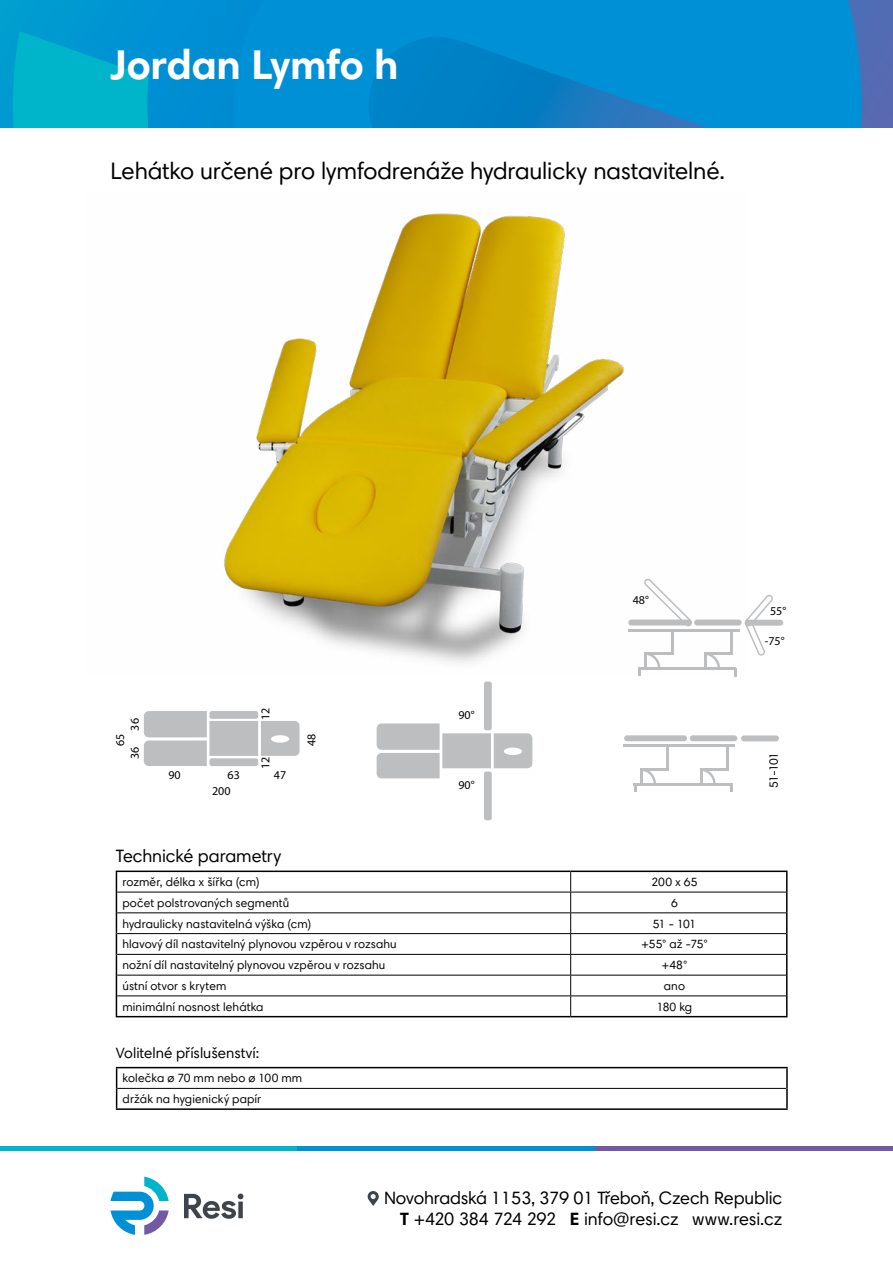
<style>
.page{position:relative;width:893px;height:1263px;background:#fff}
.page>*{position:absolute;margin:0;border:0;box-sizing:border-box;transform-origin:0 0}
.t1{font:700 42px "Harmonia Sans Pro Cyr";letter-spacing:-.005em;color:#fff}
.t2{font:24px "Harmonia Sans Pro Cyr";letter-spacing:-.01em;color:#000}
.t3{font:18px/21.6px "Harmonia Sans Pro Cyr";letter-spacing:-.01em;color:#000;text-align:right}
.t4{font:15px "Harmonia Sans Pro Cyr";letter-spacing:.005em;color:#000}
.t5{font:12px/20.7px "Harmonia Sans Pro Cyr";letter-spacing:.01em;color:#000}
.t6{font:12px "Myriad Pro";color:#000}
.s1{font-weight:700}
</style>
<div class="page">
<svg style="left:0;top:0;width:893px;height:128px;background:#0891cf"></svg>
<svg style="left:0;top:31px;width:234px;height:97px;background:#00a0ce"></svg>
<svg style="left:234px;top:0;width:653px;height:128px;background:#058ad0"></svg>
<svg style="left:111px;top:1177px;width:58px;height:58px"></svg>
<svg style="left:184px;top:1193px;width:59px;height:26px"></svg>
<svg style="left:368px;top:1191px;width:11px;height:15px"></svg>
<hr style="left:0;top:1146px;width:298px;height:4px;background:#00b5c9">
<hr style="left:297px;top:1146px;width:298px;height:4px;background:#0090d6">
<hr style="left:595px;top:1146px;width:298px;height:4px;background:#7159a6">
<svg style="left:261px;top:721px;width:39px;height:35px"></svg>
<svg style="left:144px;top:711px;width:63px;height:55px;background:#c0c2c4"></svg>
<div style="left:209px;top:721px;width:49px;height:35px;background:#bcbec0"></div>
<div style="left:209px;top:758px;width:49px;height:8px;background:#bcbec0;border-radius:2px"></div>
<div style="left:209px;top:711px;width:49px;height:8px;background:#bcbec0;border-radius:2px"></div>
<svg style="left:494px;top:733px;width:38px;height:35px"></svg>
<svg style="left:377px;top:723px;width:63px;height:55px;background:#c1c2c4"></svg>
<div style="left:442px;top:733px;width:49px;height:35px;background:#bcbec0"></div>
<div style="left:484px;top:682px;width:8px;height:48px;background:#bcbec0;border-radius:2px"></div>
<div style="left:484px;top:771px;width:8px;height:49px;background:#bcbec0;border-radius:2px"></div>
<hr style="left:634px;top:783px;width:97px;height:3px;background:#bcbec0">
<hr style="left:640px;top:768px;width:29px;height:2px;background:#bcbec0">
<hr style="left:701px;top:768px;width:28px;height:2px;background:#bcbec0">
<hr style="left:666px;top:746px;width:3px;height:24px;background:#bcbec0">
<svg style="left:634px;top:770px;width:22px;height:22px"></svg>
<hr style="left:726px;top:746px;width:3px;height:24px;background:#bcbec0">
<svg style="left:700px;top:768px;width:16px;height:15px"></svg>
<hr style="left:624px;top:744px;width:111px;height:3px;background:#bcbec0">
<svg style="left:730px;top:784px;width:2px;height:8px"></svg>
<div style="left:690px;top:735px;width:47px;height:6px;background:#bcbec0;border-radius:3px"></div>
<div style="left:624px;top:735px;width:63px;height:6px;background:#bcbec0;border-radius:3px"></div>
<div style="left:741px;top:735px;width:38px;height:6px;background:#bcbec0;border-radius:3px"></div>
<svg style="left:747px;top:595px;width:26px;height:61px"></svg>
<div style="left:745px;top:620px;width:38px;height:6px;background:#bcbec0;border-radius:3px"></div>
<hr style="left:116px;top:870px;width:455px;height:2px;background:#000">
<hr style="left:571px;top:870px;width:216px;height:2px;background:#000">
<svg style="left:116px;top:872px;width:1px;height:144px"></svg>
<svg style="left:786px;top:872px;width:1px;height:144px"></svg>
<hr style="left:116px;top:1016px;width:455px;height:1px;background:#000">
<hr style="left:571px;top:1016px;width:216px;height:1px;background:#000">
<hr style="left:117px;top:892px;width:454px;height:1px;background:#000">
<hr style="left:571px;top:892px;width:215px;height:1px;background:#000">
<hr style="left:117px;top:912px;width:454px;height:1px;background:#000">
<hr style="left:571px;top:912px;width:215px;height:1px;background:#000">
<hr style="left:117px;top:933px;width:454px;height:1px;background:#000">
<hr style="left:571px;top:933px;width:215px;height:1px;background:#000">
<hr style="left:117px;top:954px;width:454px;height:1px;background:#000">
<hr style="left:571px;top:954px;width:215px;height:1px;background:#000">
<hr style="left:117px;top:975px;width:454px;height:1px;background:#000">
<hr style="left:571px;top:975px;width:215px;height:1px;background:#000">
<hr style="left:117px;top:995px;width:454px;height:1px;background:#000">
<hr style="left:571px;top:995px;width:215px;height:1px;background:#000">
<svg style="left:570px;top:872px;width:1px;height:144px"></svg>
<hr style="left:117px;top:1088px;width:669px;height:1px;background:#000">
<hr style="left:116px;top:1067px;width:672px;height:1px;background:#000">
<hr style="left:786px;top:1068px;width:2px;height:20px;background:#000">
<svg style="left:116px;top:1068px;width:1px;height:40px"></svg>
<hr style="left:786px;top:1088px;width:2px;height:20px;background:#000">
<hr style="left:116px;top:1108px;width:672px;height:2px;background:#000">
<img style="left:224px;top:213px;width:523px;height:462px">
<h1 class="t1" style="left:111px;top:38px;width:290px">Jordan Lymfo h</h1>
<h2 class="t2" style="left:111px;top:156px;width:616px">Lehátko určené pro lymfodrenáže hydraulicky nastavitelné.</h2>
<p class="t6" style="left:127px;top:730px;width:14px;rotate:-90deg">36</p>
<p class="t6" style="left:127px;top:759px;width:14px;rotate:-90deg">36</p>
<p class="t6" style="left:113px;top:746px;width:14px;rotate:-90deg">65</p>
<p class="t6" style="left:168px;top:768px;width:14px">90</p>
<p class="t6" style="left:228px;top:768px;width:14px">63</p>
<p class="t6" style="left:212px;top:783px;width:20px">200</p>
<p class="t6" style="left:258px;top:720px;width:14px;rotate:-90deg">12</p>
<p class="t6" style="left:258px;top:769px;width:14px;rotate:-90deg">12</p>
<p class="t6" style="left:274px;top:768px;width:14px">47</p>
<p class="t6" style="left:304px;top:746px;width:14px;rotate:-90deg">48</p>
<p class="t6" style="left:458px;top:707px;width:18px">90°</p>
<p class="t6" style="left:458px;top:778px;width:18px">90°</p>
<p class="t6" style="left:633px;top:593px;width:18px">48°</p>
<h3 class="t3" style="left:116px;top:844px;width:167px">Technické parametry</h3>
<p class="t5" style="left:122px;top:871px;width:139px">rozměr, délka x šířka (cm)</p>
<p class="t5" style="left:651px;top:871px;width:48px">200 x 65</p>
<p class="t5" style="left:122px;top:892px;width:168px">počet polstrovaných segmentů</p>
<p class="t5" style="left:671px;top:892px;width:8px">6</p>
<p class="t5" style="left:122px;top:913px;width:190px">hydraulicky nastavitelná výška (cm)</p>
<p class="t5" style="left:653px;top:913px;width:45px">51 - 101</p>
<p class="t5" style="left:122px;top:934px;width:276px">hlavový díl nastavitelný plynovou vzpěrou v rozsahu</p>
<p class="t5" style="left:641px;top:934px;width:68px">+55° až -75°</p>
<p class="t5" style="left:122px;top:954px;width:264px">nožní díl nastavitelný plynovou vzpěrou v rozsahu</p>
<p class="t5" style="left:661px;top:954px;width:28px">+48°</p>
<p class="t5" style="left:122px;top:975px;width:105px">ústní otvor s krytem</p>
<p class="t5" style="left:664px;top:975px;width:23px">ano</p>
<p class="t5" style="left:122px;top:996px;width:143px">minimální nosnost lehátka</p>
<p class="t5" style="left:657px;top:996px;width:37px">180 kg</p>
<p class="t4" style="left:116px;top:1043px;width:145px">Volitelné příslušenství:</p>
<p class="t5" style="left:123px;top:1068px;width:181px">kolečka ø 70 mm nebo ø 100 mm držák na hygienický papír</p>
<p class="t6" style="left:770px;top:603px;width:18px">55°</p>
<p class="t6" style="left:765px;top:633px;width:21px">-75°</p>
<p class="t6" style="left:768px;top:784px;width:36px;rotate:-90deg">50-105</p>
<p class="t5" style="left:763px;top:788px;width:37px;rotate:-90deg">51-101</p>
<h3 class="t3" style="left:384px;top:1186px;width:400px">Novohradská 1153, 379 01 Třeboň, Czech Republic<br><span class="s1">T</span> +420 384 724 292 <span class="s1">E</span> info@resi.cz www.resi.cz</h3>
</div>
